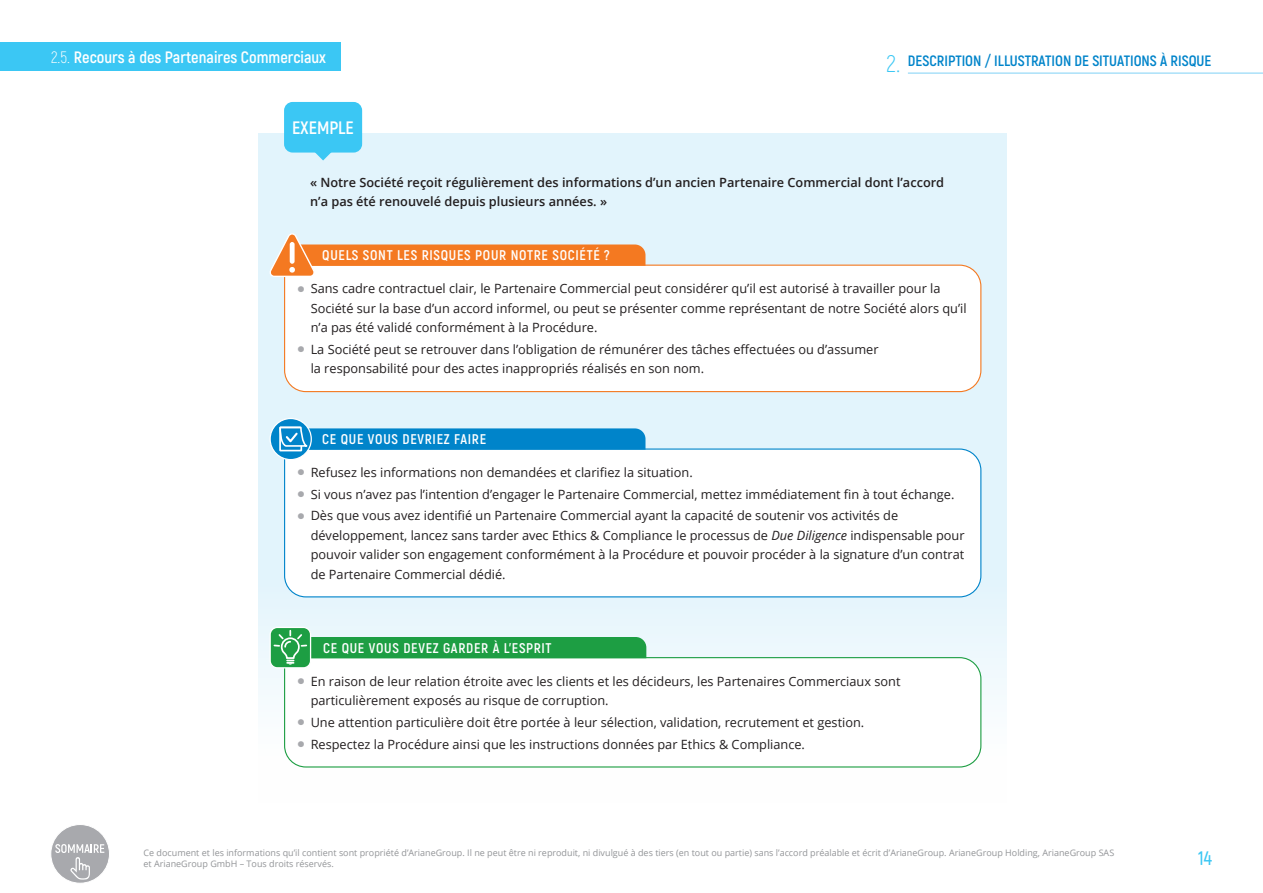
<style>
.page{position:relative;width:1263px;height:893px;background:#fff}
.page>*{position:absolute;margin:0;border:0;box-sizing:border-box;transform-origin:0 0}
.t1{font:600 19.5px "Akrobat";color:#3bc7f4}
.t2{font:700 18px "Akrobat";color:#fff}
.t3{font:700 16.5px "Akrobat";color:#fff}
.t4{font:700 15px "Akrobat";color:#0084ca}
.t5{font:700 14.1px "Akrobat";letter-spacing:.05em;color:#fff}
.t6{font:12.75px/19.5px "Open Sans";color:#231f20}
.t7{font:600 12.75px/19.5px "Open Sans";color:#231f20}
.t8{font:9px/10.8px "Open Sans";color:#939598}
.s1{font-weight:300}
.s2{font-weight:300;font-size:24px;color:#3bc7f4}
.s3{color:#a8a9ad}
.s4{font-style:italic}
</style>
<div class="page">
<div style="left:51px;top:824px;width:58px;height:59px;background:#a8a9ad;border-radius:50%"></div>
<div style="left:50px;top:824px;width:60px;height:60px;border:1px solid #fff;border-radius:50%"></div>
<svg style="left:55px;top:844px;width:49px;height:36px"></svg>
<div style="left:258px;top:133px;width:749px;height:670px;background:linear-gradient(to bottom,#dbf1fb,#f5fbfd)"></div>
<svg style="left:283px;top:264px;width:699px;height:129px"></svg>
<svg style="left:283px;top:448px;width:699px;height:150px"></svg>
<svg style="left:313px;top:153px;width:21px;height:7px"></svg>
<div style="left:284px;top:102px;width:78px;height:51px;background:#3bc7f4;border-radius:9px"></div>
<svg style="left:283px;top:656px;width:699px;height:112px"></svg>
<hr style="left:908px;top:72px;width:355px;height:2px;background:#a9e0f9">
<svg style="left:269px;top:233px;width:376px;height:44px"></svg>
<div style="left:290px;top:242px;width:5px;height:22px;background:#fff;border-radius:2px"></div>
<svg style="left:269px;top:418px;width:376px;height:42px"></svg>
<svg style="left:269px;top:627px;width:377px;height:41px"></svg>
<div style="left:0;top:43px;width:340px;height:28px;background:#3bc7f4"></div>
<p class="t3" style="left:51px;top:47px;width:276px"><span class="s1">2.5.</span> Recours à des Partenaires Commerciaux</p>
<h2 class="t2" style="left:292px;top:116px;width:63px">EXEMPLE</h2>
<p class="t4" style="left:887px;top:52px;width:326px"><span class="s2">2.</span> DESCRIPTION / ILLUSTRATION DE SITUATIONS À RISQUE</p>
<p class="t7" style="left:310px;top:172px;width:636px">« Notre Société reçoit régulièrement des informations d’un ancien Partenaire Commercial dont l’accord n’a pas été renouvelé depuis plusieurs années. »</p>
<p class="t5" style="left:322px;top:246px;width:289px">QUELS SONT LES RISQUES POUR NOTRE SOCIÉTÉ ?</p>
<p class="t6" style="left:311px;top:278px;width:657px;text-indent:-13px"><span class="s3">●</span> Sans cadre contractuel clair, le Partenaire Commercial peut considérer qu’il est autorisé à travailler pour la<br>Société sur la base d’un accord informel, ou peut se présenter comme représentant de notre Société alors qu’il n’a pas été validé conformément à la Procédure.</p>
<p class="t6" style="left:311px;top:339px;width:569px;text-indent:-13px"><span class="s3">●</span> La Société peut se retrouver dans l’obligation de rémunérer des tâches effectuées ou d’assumer la responsabilité pour des actes inappropriés réalisés en son nom.</p>
<p class="t5" style="left:322px;top:430px;width:165px">CE QUE VOUS DEVRIEZ FAIRE</p>
<p class="t6" style="left:298px;top:462px;width:396px"><span class="s3">●</span> Refusez les informations non demandées et clarifiez la situation.</p>
<p class="t6" style="left:298px;top:484px;width:658px"><span class="s3">●</span> Si vous n’avez pas l’intention d’engager le Partenaire Commercial, mettez immédiatement fin à tout échange.</p>
<p class="t6" style="left:311px;top:505px;width:655px;text-indent:-13px"><span class="s3">●</span> Dès que vous avez identifié un Partenaire Commercial ayant la capacité de soutenir vos activités de développement, lancez sans tarder avec Ethics &amp; Compliance le processus de <span class="s4">Due Diligence</span> indispensable pour pouvoir valider son engagement conformément à la Procédure et pouvoir procéder à la signature d’un contrat de Partenaire Commercial dédié.</p>
<p class="t5" style="left:323px;top:639px;width:230px">CE QUE VOUS DEVEZ GARDER À L’ESPRIT</p>
<p class="t6" style="left:311px;top:671px;width:591px;text-indent:-13px"><span class="s3">●</span> En raison de leur relation étroite avec les clients et les décideurs, les Partenaires Commerciaux sont particulièrement exposés au risque de corruption.</p>
<p class="t6" style="left:298px;top:712px;width:568px"><span class="s3">●</span> Une attention particulière doit être portée à leur sélection, validation, recrutement et gestion.</p>
<p class="t6" style="left:298px;top:734px;width:509px"><span class="s3">●</span> Respectez la Procédure ainsi que les instructions données par Ethics &amp; Compliance.</p>
<p class="t8" style="left:144px;top:847px;width:972px">Ce document et les informations qu’il contient sont propriété d’ArianeGroup. Il ne peut être ni reproduit, ni divulgué à des tiers (en tout ou partie) sans l’accord préalable et écrit d’ArianeGroup. ArianeGroup Holding, ArianeGroup SAS et ArianeGroup GmbH – Tous droits réservés.</p>
<h1 class="t1" style="left:1198px;top:846px;width:15px">14</h1>
</div>
